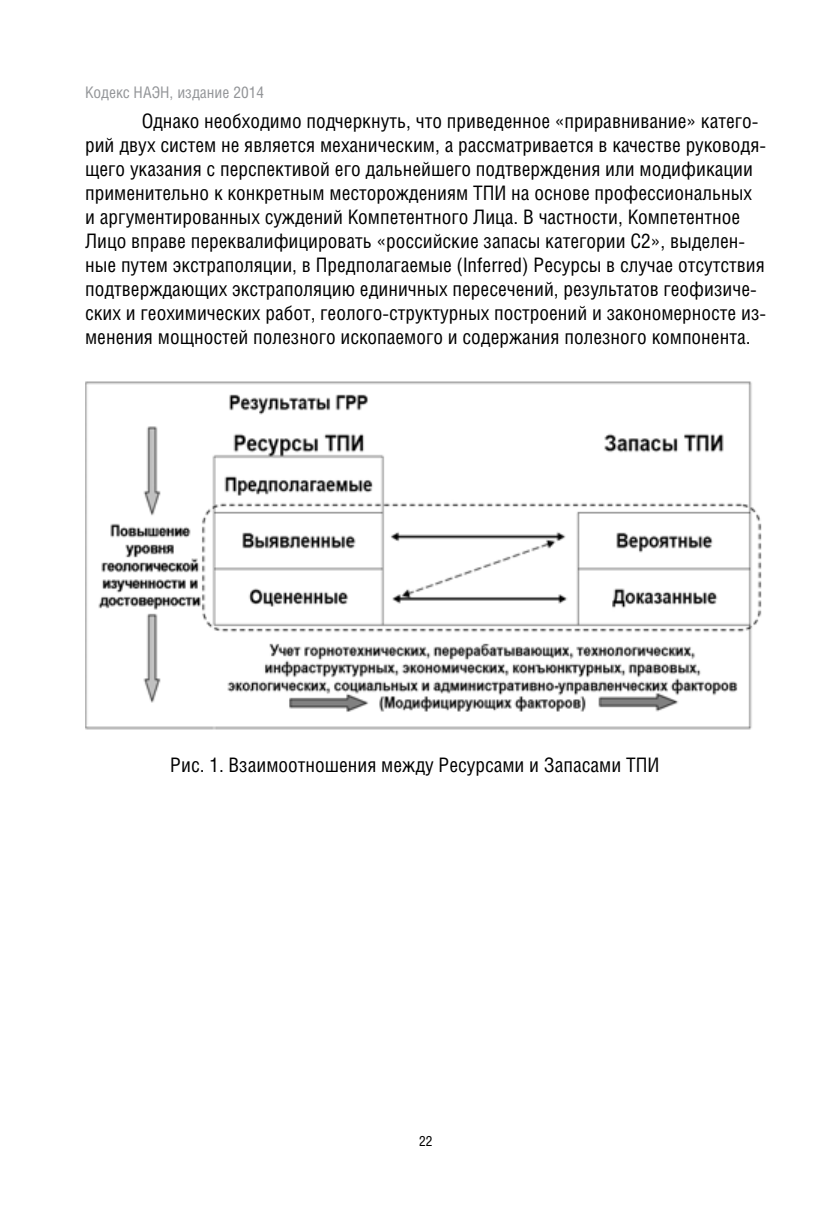
<style>
.page{position:relative;width:823px;height:1219px;background:#fff}
.page>*{position:absolute;margin:0;border:0;box-sizing:border-box;transform-origin:0 0}
.t1{font:20px/24px "Helios Cond";color:#000}
.t2{font:16px "Helios Cond";color:#939598}
.t3{font:14px "Helios Cond";color:#000}
</style>
<div class="page">
<img style="left:85px;top:381px;width:677px;height:349px">
<p class="t2" style="left:85px;top:82px;width:180px">Кодекс НАЭН, издание 2014</p>
<p class="t1" style="left:85px;top:109px;width:682px;text-indent:57px">Однако необходимо подчеркнуть, что приведенное «приравнивание» катего&shy;рий двух систем не является механическим, а рассматривается в качестве руководя&shy;щего указания с перспективой его дальнейшего подтверждения или модификации применительно к конкретным месторождениям ТПИ на основе профессиональных и аргументированных суждений Компетентного Лица. В частности, Компетентное Лицо вправе переквалифицировать «российские запасы категории C2», выделен&shy;ные путем экстраполяции, в Предполагаемые (Inferred) Ресурсы в случае отсутствия подтверждающих экстраполяцию единичных пересечений, результатов геофизиче&shy;ских и геохимических работ, геолого-структурных построений и закономерносте из&shy;менения мощностей полезного ископаемого и содержания полезного компонента.</p>
<p class="t1" style="left:170px;top:753px;width:490px">Рис. 1. Взаимоотношения между Ресурсами и Запасами ТПИ</p>
<p class="t3" style="left:419px;top:1132px;width:15px">22</p>
</div>
